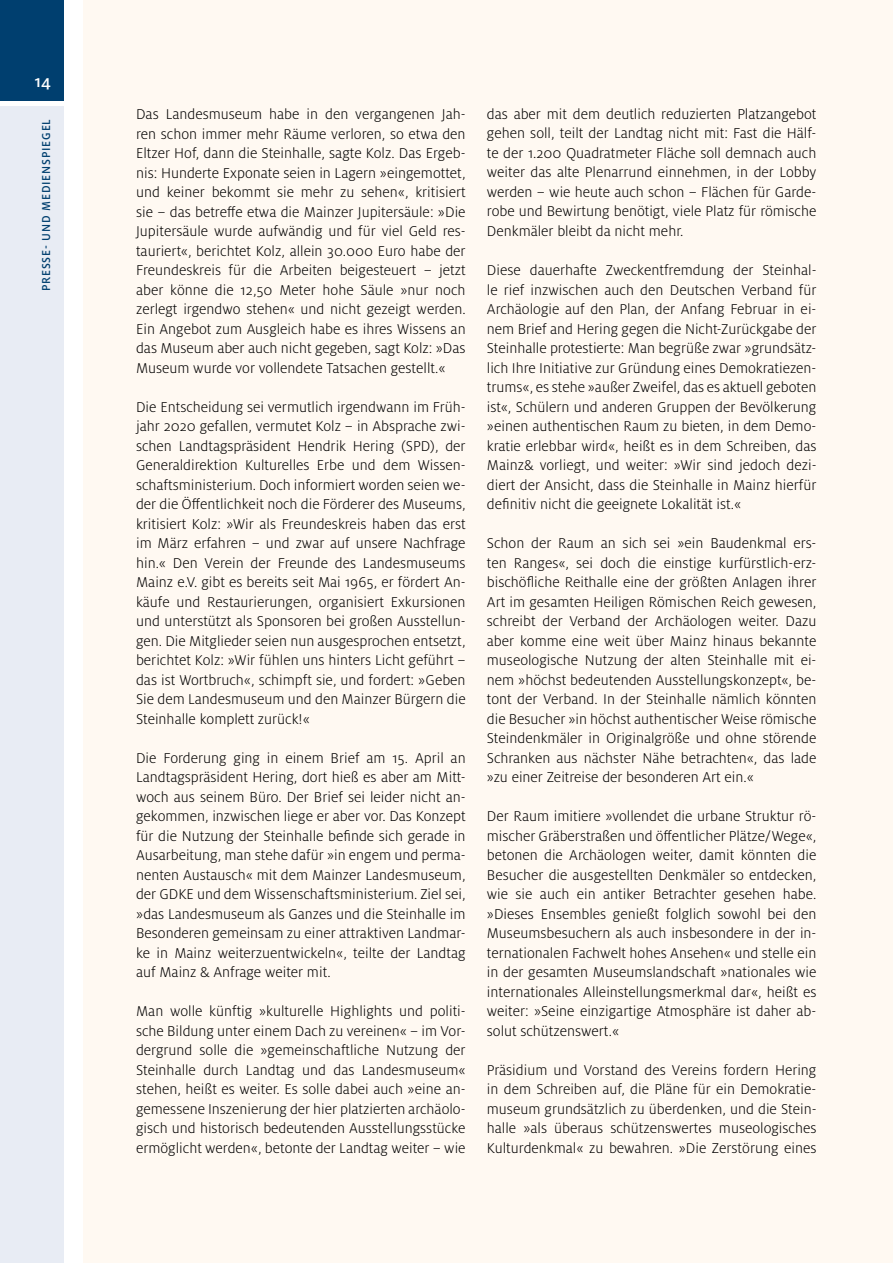
<style>
.page{position:relative;width:893px;height:1263px;background:#fff}
.page>*{position:absolute;margin:0;border:0;box-sizing:border-box;transform-origin:0 0}
.t1{font:500 18px "Milo OT";color:#fff}
.t2{font:300 15.75px/19.5px "Milo OT";color:#000;text-align:justify}
.t3{font:500 12.75px "Milo OT";letter-spacing:.07em;color:#003f6f;scale:.95 1}
</style>
<div class="page">
<div style="left:84px;top:0;width:809px;height:1263px;background:#fff9f2"></div>
<div style="left:0;top:0;width:63px;height:100px;background:#003f6f"></div>
<div style="left:0;top:106px;width:64px;height:1157px;background:#e8ecf4"></div>
<p class="t1" style="left:35px;top:72px;width:18px">14</p>
<p class="t3" style="left:39px;top:291px;width:183px;rotate:-90deg">Presse- und Medienspiegel</p>
<p class="t2" style="left:136px;top:105px;width:331px">Das Landesmuseum habe in den vergangenen Jah&shy;ren schon immer mehr Räume verloren, so etwa den Eltzer Hof, dann die Steinhalle, sagte Kolz. Das Ergeb&shy;nis: Hunderte Exponate seien in Lagern »eingemottet, und keiner bekommt sie mehr zu sehen«, kritisiert sie – das betreffe etwa die Mainzer Jupitersäule: »Die Jupitersäule wurde aufwändig und für viel Geld res&shy;tauriert«, berichtet Kolz, allein 30.000 Euro habe der Freundeskreis für die Arbeiten beigesteuert – jetzt aber könne die 12,50 Meter hohe Säule »nur noch zerlegt irgendwo stehen« und nicht gezeigt werden.<br>Ein Angebot zum Ausgleich habe es ihres Wissens an das Museum aber auch nicht gegeben, sagt Kolz: »Das Museum wurde vor vollendete Tatsachen gestellt.«</p>
<p class="t2" style="left:136px;top:397px;width:331px">Die Entscheidung sei vermutlich irgendwann im Früh&shy;jahr 2020 gefallen, vermutet Kolz – in Absprache zwi&shy;schen Landtagspräsident Hendrik Hering (SPD), der Generaldirektion Kulturelles Erbe und dem Wissen&shy;schaftsministerium. Doch informiert worden seien we&shy;der die Öffentlichkeit noch die Förderer des Museums, kritisiert Kolz: »Wir als Freundeskreis haben das erst im März erfahren – und zwar auf unsere Nachfrage hin.« Den Verein der Freunde des Landesmuseums Mainz e.V. gibt es bereits seit Mai 1965, er fördert An&shy;käufe und Restaurierungen, organisiert Exkursionen und unterstützt als Sponsoren bei großen Ausstellun&shy;gen. Die Mitglieder seien nun ausgesprochen entsetzt, berichtet Kolz: »Wir fühlen uns hinters Licht geführt – das ist Wortbruch«, schimpft sie, und fordert: »Geben Sie dem Landesmuseum und den Mainzer Bürgern die Steinhalle komplett zurück!«</p>
<p class="t2" style="left:136px;top:748px;width:331px">Die Forderung ging in einem Brief am 15. April an Landtagspräsident Hering, dort hieß es aber am Mitt&shy;woch aus seinem Büro. Der Brief sei leider nicht an&shy;gekommen, inzwischen liege er aber vor. Das Konzept für die Nutzung der Steinhalle befinde sich gerade in Ausarbeitung, man stehe dafür »in engem und perma&shy;nenten Austausch« mit dem Mainzer Landesmuseum, der GDKE und dem Wissenschaftsministerium. Ziel sei, »das Landesmuseum als Ganzes und die Steinhalle im Besonderen gemeinsam zu einer attraktiven Landmar&shy;ke in Mainz weiterzuentwickeln«, teilte der Landtag auf Mainz &amp; Anfrage weiter mit.</p>
<p class="t2" style="left:136px;top:1002px;width:331px">Man wolle künftig »kulturelle Highlights und politi&shy;sche Bildung unter einem Dach zu vereinen« – im Vor&shy;dergrund solle die »gemeinschaftliche Nutzung der Steinhalle durch Landtag und das Landesmuseum« stehen, heißt es weiter. Es solle dabei auch »eine an&shy;gemessene Inszenierung der hier platzierten archäolo&shy;gisch und historisch bedeutenden Ausstellungsstücke ermöglicht werden«, betonte der Landtag weiter – wie</p>
<p class="t2" style="left:487px;top:104px;width:331px">das aber mit dem deutlich reduzierten Platzangebot gehen soll, teilt der Landtag nicht mit: Fast die Hälf&shy;te der 1.200 Quadratmeter Fläche soll demnach auch weiter das alte Plenarrund einnehmen, in der Lobby werden – wie heute auch schon – Flächen für Garde&shy;robe und Bewirtung benötigt, viele Platz für römische Denkmäler bleibt da nicht mehr.</p>
<p class="t2" style="left:487px;top:260px;width:331px">Diese dauerhafte Zweckentfremdung der Steinhal&shy;le rief inzwischen auch den Deutschen Verband für Archäologie auf den Plan, der Anfang Februar in ei&shy;nem Brief and Hering gegen die Nicht-Zurückgabe der Steinhalle protestierte: Man begrüße zwar »grundsätz&shy;lich Ihre Initiative zur Gründung eines Demokratiezen&shy;trums«, es stehe »außer Zweifel, das es aktuell geboten ist«, Schülern und anderen Gruppen der Bevölkerung »einen authentischen Raum zu bieten, in dem Demo&shy;kratie erlebbar wird«, heißt es in dem Schreiben, das Mainz&amp; vorliegt, und weiter: »Wir sind jedoch dezi&shy;diert der Ansicht, dass die Steinhalle in Mainz hierfür definitiv nicht die geeignete Lokalität ist.«</p>
<p class="t2" style="left:487px;top:533px;width:331px">Schon der Raum an sich sei »ein Baudenkmal ers&shy;ten Ranges«, sei doch die einstige kurfürstlich-erz&shy;bischöfliche Reithalle eine der größten Anlagen ihrer Art im gesamten Heiligen Römischen Reich gewesen, schreibt der Verband der Archäologen weiter. Dazu aber komme eine weit über Mainz hinaus bekannte museologische Nutzung der alten Steinhalle mit ei&shy;nem »höchst bedeutenden Ausstellungskonzept«, be&shy;tont der Verband. In der Steinhalle nämlich könnten die Besucher »in höchst authentischer Weise römische Steindenkmäler in Originalgröße und ohne störende Schranken aus nächster Nähe betrachten«, das lade »zu einer Zeitreise der besonderen Art ein.«</p>
<p class="t2" style="left:487px;top:806px;width:331px">Der Raum imitiere »vollendet die urbane Struktur rö&shy;mischer Gräberstraßen und öffentlicher Plätze/Wege«, betonen die Archäologen weiter, damit könnten die Besucher die ausgestellten Denkmäler so entdecken, wie sie auch ein antiker Betrachter gesehen habe. »Dieses Ensembles genießt folglich sowohl bei den Museumsbesuchern als auch insbesondere in der in&shy;ternationalen Fachwelt hohes Ansehen« und stelle ein in der gesamten Museumslandschaft »nationales wie internationales Alleinstellungsmerkmal dar«, heißt es weiter: »Seine einzigartige Atmosphäre ist daher ab&shy;solut schützenswert.«</p>
<p class="t2" style="left:487px;top:1060px;width:331px">Präsidium und Vorstand des Vereins fordern Hering in dem Schreiben auf, die Pläne für ein Demokratie&shy;museum grundsätzlich zu überdenken, und die Stein&shy;halle »als überaus schützenswertes museologisches Kulturdenkmal« zu bewahren. »Die Zerstörung eines</p>
</div>
